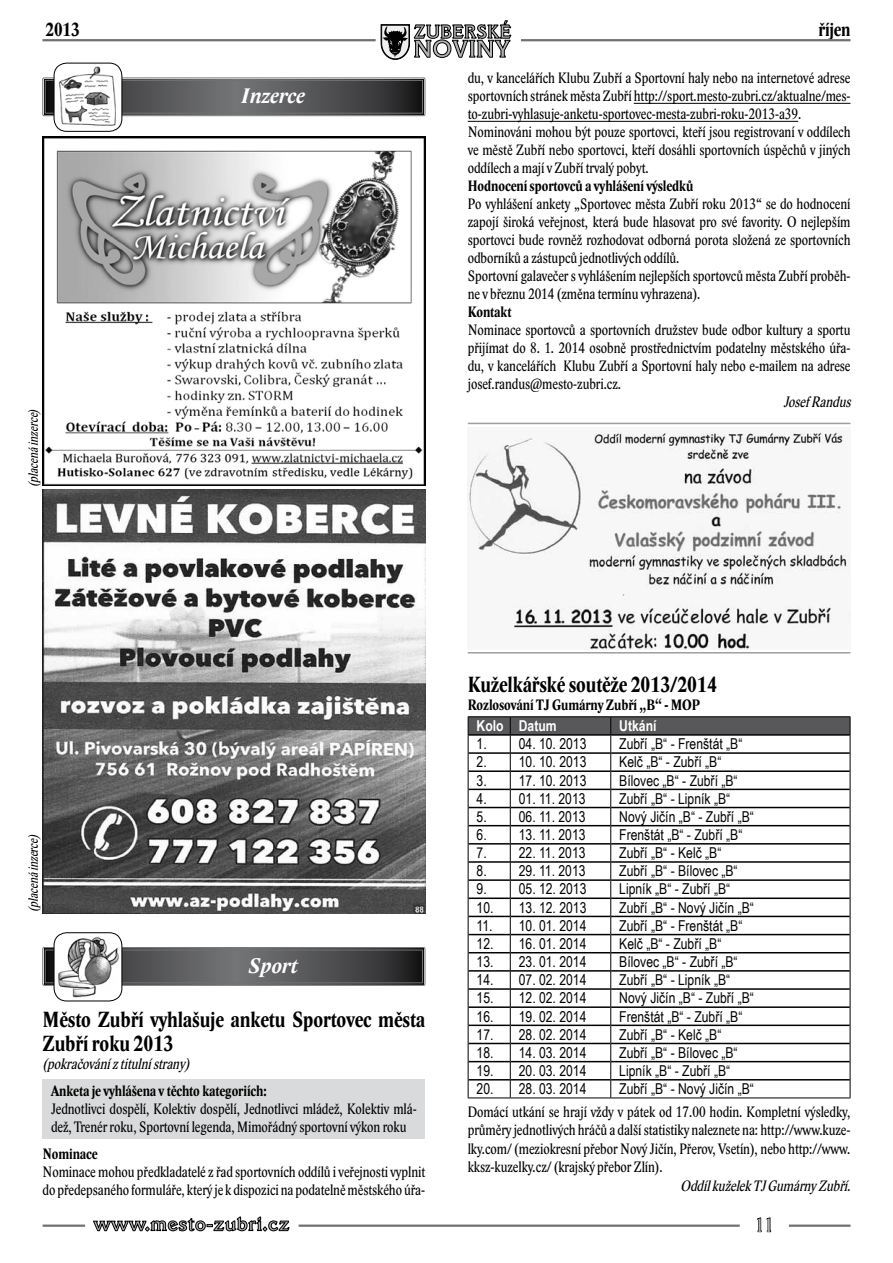
<style>
.page{position:relative;width:893px;height:1263px;background:#fff}
.page>*{position:absolute;margin:0;border:0;box-sizing:border-box;transform-origin:0 0}
.t1{font:700 23.55px "Veracruz CE";letter-spacing:.05em;color:#b1b3b4}
.t2{font:700 22.5px/24px "Lido STF Cond";color:#000}
.t3{font:italic 700 21.75px "Lido STFCE";color:#fff}
.t4{font:700 19.5px "Lido STF Cond";color:#000}
.t5{font:18.75px "Veracruz CE";color:#b1b3b4}
.t6{font:700 18.3px "Veracruz CE";letter-spacing:.05em;color:#b1b3b4}
.t7{font:15.45px/18px "Lido STF Cond";color:#000}
.t8{font:700 15.45px "Lido STF Cond";color:#000}
.t9{font:italic 15.45px "Lido STF Cond";color:#000}
.t10{font:15px "Arial Narrow";color:#000}
.t11{font:700 15px "Arial Narrow";color:#fff}
.t12{font:italic 13.5px "Lido STF Cond";color:#000}
</style>
<div class="page">
<div style="left:43px;top:1079px;width:382px;height:59px;background:#d9dadb"></div>
<hr style="left:634px;top:103px;width:216px;height:1px;background:#000">
<hr style="left:468px;top:121px;width:330px;height:1px;background:#000">
<hr style="left:468px;top:716px;width:42px;height:1px;background:#000">
<hr style="left:510px;top:716px;width:101px;height:1px;background:#000">
<hr style="left:611px;top:716px;width:239px;height:1px;background:#000">
<svg style="left:468px;top:717px;width:383px;height:380px"></svg>
<hr style="left:468px;top:1097px;width:42px;height:1px;background:#000">
<hr style="left:510px;top:1097px;width:101px;height:1px;background:#000">
<hr style="left:611px;top:1097px;width:239px;height:1px;background:#000">
<hr style="left:468px;top:423px;width:382px;height:1px;background:#9c9e9f">
<hr style="left:468px;top:652px;width:382px;height:1px;background:#9c9e9f">
<svg style="left:381px;top:20px;width:130px;height:39px"></svg>
<hr style="left:42px;top:39px;width:334px;height:2px;background:#707172">
<hr style="left:521px;top:39px;width:329px;height:2px;background:#707172">
<svg style="left:757px;top:1217px;width:15px;height:16px"></svg>
<svg style="left:93px;top:1216px;width:197px;height:16px"></svg>
<hr style="left:299px;top:1224px;width:441px;height:3px;background:#707172">
<hr style="left:789px;top:1224px;width:61px;height:3px;background:#707172">
<hr style="left:43px;top:1224px;width:42px;height:3px;background:#707172">
<svg style="left:45px;top:82px;width:378px;height:32px;background:#515254"></svg>
<div style="left:43px;top:78px;width:382px;height:38px;border:1px solid #707172"></div>
<div style="left:45px;top:80px;width:378px;height:33px;border:1px solid #707172"></div>
<img style="left:54px;top:63px;width:68px;height:68px">
<div style="left:54px;top:63px;width:68px;height:69px;border:1px solid #000;border-radius:13px"></div>
<svg style="left:45px;top:949px;width:378px;height:32px;background:#515153"></svg>
<div style="left:43px;top:947px;width:382px;height:38px;border:1px solid #707172"></div>
<div style="left:45px;top:950px;width:378px;height:33px;border:1px solid #707172"></div>
<img style="left:54px;top:933px;width:68px;height:68px">
<div style="left:54px;top:932px;width:68px;height:69px;border:1px solid #000;border-radius:13px"></div>
<img style="left:43px;top:137px;width:382px;height:349px">
<img style="left:43px;top:490px;width:382px;height:423px">
<img style="left:468px;top:432px;width:380px;height:217px">
<p class="t6" style="left:414px;top:21px;width:98px">ZUBERSKÉ</p>
<h1 class="t1" style="left:414px;top:34px;width:97px">NOVINY</h1>
<p class="t4" style="left:45px;top:19px;width:36px">2013</p>
<p class="t4" style="left:818px;top:19px;width:34px">říjen</p>
<p class="t12" style="left:26px;top:487px;width:79px;rotate:-90deg">(placenáinzerce)</p>
<h3 class="t3" style="left:242px;top:83px;width:64px">Inzerce</h3>
<p class="t7" style="left:468px;top:69px;width:384px">du, v kancelářích Klubu Zubří a Sportovní haly nebo na internetové adrese sportovních stránek města Zubří http://sport.mesto-zubri.cz/aktualne/mes&shy;to-zubri-vyhlasuje-anketu-sportovec-mesta-zubri-roku-2013-a39.<br>Nominováni mohou být pouze sportovci, kteří jsou registrovaní v oddílech ve městě Zubří nebo sportovci, kteří dosáhli sportovních úspěchů v jiných oddílech a mají v Zubří trvalý pobyt.</p>
<p class="t8" style="left:468px;top:178px;width:227px">Hodnocení sportovců a vyhlášení výsledků</p>
<p class="t7" style="left:468px;top:195px;width:384px">Po vyhlášení ankety „Sportovec města Zubří roku 2013“ se do hodnocení zapojí široká veřejnost, která bude hlasovat pro své favority. O nejlepším sportovci bude rovněž rozhodovat odborná porota složená ze sportovních odborníků a zástupců jednotlivých oddílů.<br>Sportovní galavečer s vyhlášením nejlepších sportovců města Zubří proběh&shy;ne v březnu 2014 (změna termínu vyhrazena).</p>
<p class="t8" style="left:468px;top:304px;width:45px">Kontakt</p>
<p class="t7" style="left:468px;top:321px;width:384px;text-align:justify">Nominace sportovců a sportovních družstev bude odbor kultury a sportu přijímat do 8. 1. 2014 osobně prostřednictvím podatelny městského úřa&shy;du, v kancelářích Klubu Zubří a Sportovní haly nebo e-mailem na adrese josef.randus@mesto-zubri.cz.</p>
<p class="t9" style="left:783px;top:394px;width:72px">Josef Randus</p>
<p class="t12" style="left:26px;top:912px;width:79px;rotate:-90deg">(placenáinzerce)</p>
<h3 class="t3" style="left:249px;top:952px;width:50px">Sport</h3>
<h2 class="t2" style="left:43px;top:1007px;width:384px">Město Zubří vyhlašuje anketu Sportovec města<br>Zubří roku 2013</h2>
<p class="t9" style="left:43px;top:1055px;width:148px">(pokračováníztitulnístrany)</p>
<p class="t8" style="left:51px;top:1082px;width:217px">Anketa je vyhlášena v těchto kategoriích:</p>
<p class="t7" style="left:51px;top:1100px;width:367px">Jednotlivci dospělí, Kolektiv dospělí, Jednotlivci mládež, Kolektiv mlá&shy;dež, Trenér roku, Sportovní legenda, Mimořádný sportovní výkon roku</p>
<p class="t8" style="left:43px;top:1145px;width:57px">Nominace</p>
<p class="t7" style="left:43px;top:1163px;width:384px">Nominace mohou předkladatelé z řad sportovních oddílů i veřejnosti vyplnit do předepsaného formuláře, který je k dispozici na podatelně městského úřa-</p>
<h2 class="t2" style="left:468px;top:673px;width:251px">Kuželkářské soutěže 2013/2014</h2>
<p class="t8" style="left:468px;top:697px;width:234px">Rozlosování TJ Gumárny Zubří „B“ - MOP</p>
<p class="t11" style="left:477px;top:714px;width:82px">Kolo Datum</p>
<p class="t11" style="left:619px;top:714px;width:39px">Utkání</p>
<p class="t10" style="left:477px;top:733px;width:111px">1. 04. 10. 2013</p>
<p class="t10" style="left:619px;top:733px;width:125px">Zubří „B“ - Frenštát „B“</p>
<p class="t10" style="left:477px;top:751px;width:111px">2. 10. 10. 2013</p>
<p class="t10" style="left:619px;top:751px;width:104px">Kelč „B“ - Zubří „B“</p>
<p class="t10" style="left:477px;top:769px;width:111px">3. 17. 10. 2013</p>
<p class="t10" style="left:619px;top:769px;width:120px">Bílovec „B“ - Zubří „B“</p>
<p class="t10" style="left:477px;top:787px;width:110px">4. 01. 11. 2013</p>
<p class="t10" style="left:619px;top:787px;width:112px">Zubří „B“ - Lipník „B“</p>
<p class="t10" style="left:477px;top:805px;width:110px">5. 06. 11. 2013</p>
<p class="t10" style="left:619px;top:805px;width:136px">Nový Jičín „B“ - Zubří „B“</p>
<p class="t10" style="left:477px;top:824px;width:110px">6. 13. 11. 2013</p>
<p class="t10" style="left:619px;top:824px;width:125px">Frenštát „B“ - Zubří „B“</p>
<p class="t10" style="left:477px;top:842px;width:110px">7. 22. 11. 2013</p>
<p class="t10" style="left:619px;top:842px;width:104px">Zubří „B“ - Kelč „B“</p>
<p class="t10" style="left:477px;top:860px;width:110px">8. 29. 11. 2013</p>
<p class="t10" style="left:619px;top:860px;width:120px">Zubří „B“ - Bílovec „B“</p>
<p class="t10" style="left:477px;top:878px;width:111px">9. 05. 12. 2013</p>
<p class="t10" style="left:619px;top:878px;width:112px">Lipník „B“ - Zubří „B“</p>
<p class="t10" style="left:477px;top:896px;width:111px">10. 13. 12. 2013</p>
<p class="t10" style="left:619px;top:896px;width:136px">Zubří „B“ - Nový Jičín „B“</p>
<p class="t10" style="left:477px;top:914px;width:111px">11. 10. 01. 2014</p>
<p class="t10" style="left:619px;top:914px;width:125px">Zubří „B“ - Frenštát „B“</p>
<p class="t10" style="left:477px;top:933px;width:111px">12. 16. 01. 2014</p>
<p class="t10" style="left:619px;top:933px;width:104px">Kelč „B“ - Zubří „B“</p>
<p class="t10" style="left:477px;top:951px;width:111px">13. 23. 01. 2014</p>
<p class="t10" style="left:619px;top:951px;width:120px">Bílovec „B“ - Zubří „B“</p>
<p class="t10" style="left:477px;top:969px;width:111px">14. 07. 02. 2014</p>
<p class="t10" style="left:619px;top:969px;width:112px">Zubří „B“ - Lipník „B“</p>
<p class="t10" style="left:477px;top:987px;width:111px">15. 12. 02. 2014</p>
<p class="t10" style="left:619px;top:987px;width:136px">Nový Jičín „B“ - Zubří „B“</p>
<p class="t10" style="left:477px;top:1005px;width:111px">16. 19. 02. 2014</p>
<p class="t10" style="left:619px;top:1005px;width:125px">Frenštát „B“ - Zubří „B“</p>
<p class="t10" style="left:477px;top:1023px;width:111px">17. 28. 02. 2014</p>
<p class="t10" style="left:619px;top:1023px;width:104px">Zubří „B“ - Kelč „B“</p>
<p class="t10" style="left:477px;top:1041px;width:111px">18. 14. 03. 2014</p>
<p class="t10" style="left:619px;top:1041px;width:120px">Zubří „B“ - Bílovec „B“</p>
<p class="t10" style="left:477px;top:1060px;width:111px">19. 20. 03. 2014</p>
<p class="t10" style="left:619px;top:1060px;width:112px">Lipník „B“ - Zubří „B“</p>
<p class="t10" style="left:477px;top:1078px;width:111px">20. 28. 03. 2014</p>
<p class="t10" style="left:619px;top:1078px;width:136px">Zubří „B“ - Nový Jičín „B“</p>
<p class="t7" style="left:468px;top:1103px;width:384px;line-height:18.5px;text-align:justify">Domácí utkání se hrají vždy v pátek od 17.00 hodin. Kompletní výsledky, průměry jednotlivých hráčů a další statistiky naleznete na: http://www.kuze&shy;lky.com/ (meziokresní přebor Nový Jičín, Přerov, Vsetín), nebo http://www. kksz-kuzelky.cz/ (krajský přebor Zlín).</p>
<p class="t9" style="left:681px;top:1177px;width:175px">OddílkuželekTJGumárny Zubří.</p>
<p class="t5" style="left:755px;top:1213px;width:20px">11</p>
</div>
